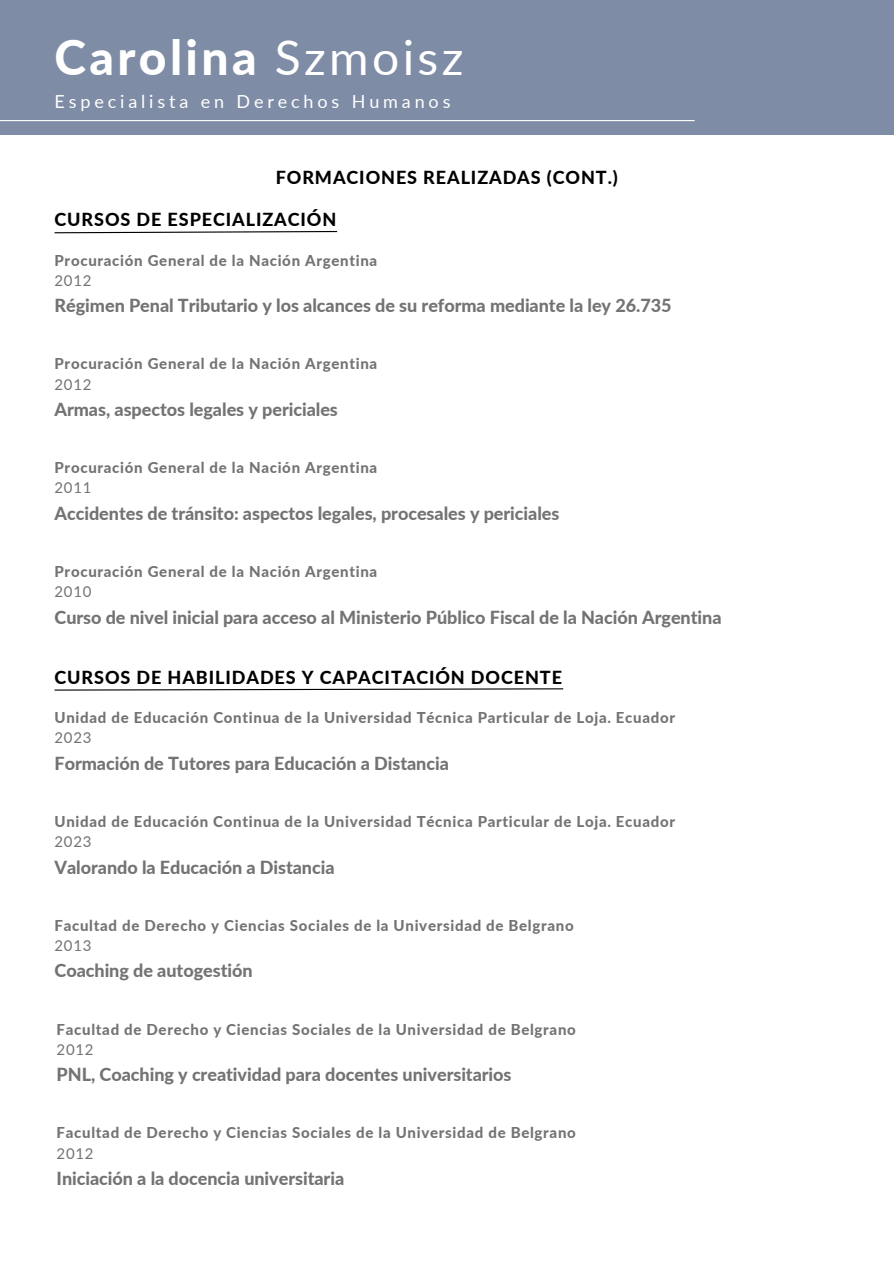
<style>
.page{position:relative;width:894px;height:1264px;background:#fff}
.page>*{position:absolute;margin:0;border:0;box-sizing:border-box;transform-origin:0 0}
.t1{font:800 48px "Lato";letter-spacing:.07em;color:#fff}
.t2{font:800 18px "Lato";letter-spacing:-.005em;color:#737373}
.t3{font:800 18px "Lato";letter-spacing:.05em;color:#000}
.t4{font:18px "Lato";letter-spacing:.215em;color:#fff}
.t5{font:800 15px "Lato";letter-spacing:.045em;color:#737373}
.t6{font:15px "Lato";letter-spacing:.045em;color:#737373}
.s1{font-weight:400}
</style>
<div class="page">
<div style="left:0;top:0;width:893px;height:134px;background:#7f8ca6"></div>
<hr style="left:0;top:120px;width:694px;height:1px;background:#fff">
<svg style="left:54px;top:231px;width:284px;height:3px"></svg>
<svg style="left:54px;top:688px;width:510px;height:3px"></svg>
<h1 class="t1" style="left:54px;top:28px;width:410px">Carolina <span class="s1">Szmoisz</span></h1>
<h4 class="t4" style="left:54px;top:90px;width:397px">Especialista en Derechos Humanos</h4>
<h2 class="t3" style="left:276px;top:167px;width:343px">FORMACIONES REALIZADAS (CONT.)</h2>
<h3 class="t3" style="left:54px;top:208px;width:283px">CURSOS DE ESPECIALIZACIÓN</h3>
<h5 class="t5" style="left:54px;top:251px;width:324px">Procuración General de la Nación Argentina</h5>
<p class="t6" style="left:54px;top:271px;width:38px">2012</p>
<h2 class="t2" style="left:54px;top:295px;width:618px">Régimen Penal Tributario y los alcances de su reforma mediante la ley 26.735</h2>
<p class="t5" style="left:54px;top:354px;width:324px">Procuración General de la Nación Argentina</p>
<h3 class="t6" style="left:54px;top:375px;width:38px">2012</h3>
<h5 class="t2" style="left:54px;top:398px;width:285px">Armas, aspectos legales y periciales</h5>
<p class="t5" style="left:54px;top:458px;width:324px">Procuración General de la Nación Argentina</p>
<h3 class="t6" style="left:54px;top:478px;width:38px">2011</h3>
<h5 class="t2" style="left:54px;top:502px;width:506px">Accidentes de tránsito: aspectos legales, procesales y periciales</h5>
<p class="t5" style="left:54px;top:562px;width:324px">Procuración General de la Nación Argentina</p>
<h3 class="t6" style="left:54px;top:582px;width:38px">2010</h3>
<h5 class="t2" style="left:54px;top:606px;width:668px">Curso de nivel inicial para acceso al Ministerio Público Fiscal de la Nación Argentina</h5>
<h3 class="t3" style="left:54px;top:666px;width:509px">CURSOS DE HABILIDADES Y CAPACITACIÓN DOCENTE</h3>
<h5 class="t5" style="left:54px;top:708px;width:622px">Unidad de Educación Continua de la Universidad Técnica Particular de Loja. Ecuador</h5>
<p class="t6" style="left:54px;top:728px;width:38px">2023</p>
<h2 class="t2" style="left:54px;top:752px;width:396px">Formación de Tutores para Educación a Distancia</h2>
<p class="t5" style="left:54px;top:812px;width:622px">Unidad de Educación Continua de la Universidad Técnica Particular de Loja. Ecuador</p>
<h3 class="t6" style="left:54px;top:832px;width:38px">2023</h3>
<h5 class="t2" style="left:54px;top:855px;width:281px">Valorando la Educación a Distancia</h5>
<p class="t5" style="left:54px;top:915px;width:520px">Facultad de Derecho y Ciencias Sociales de la Universidad de Belgrano</p>
<h3 class="t6" style="left:54px;top:936px;width:38px">2013</h3>
<h5 class="t2" style="left:54px;top:959px;width:199px">Coaching de autogestión</h5>
<p class="t5" style="left:57px;top:1019px;width:520px">Facultad de Derecho y Ciencias Sociales de la Universidad de Belgrano</p>
<h3 class="t6" style="left:57px;top:1039px;width:38px">2012</h3>
<h5 class="t2" style="left:57px;top:1063px;width:456px">PNL, Coaching y creatividad para docentes universitarios</h5>
<p class="t5" style="left:57px;top:1123px;width:520px">Facultad de Derecho y Ciencias Sociales de la Universidad de Belgrano</p>
<h3 class="t6" style="left:57px;top:1143px;width:38px">2012</h3>
<h5 class="t2" style="left:57px;top:1167px;width:289px">Iniciación a la docencia universitaria</h5>
</div>
